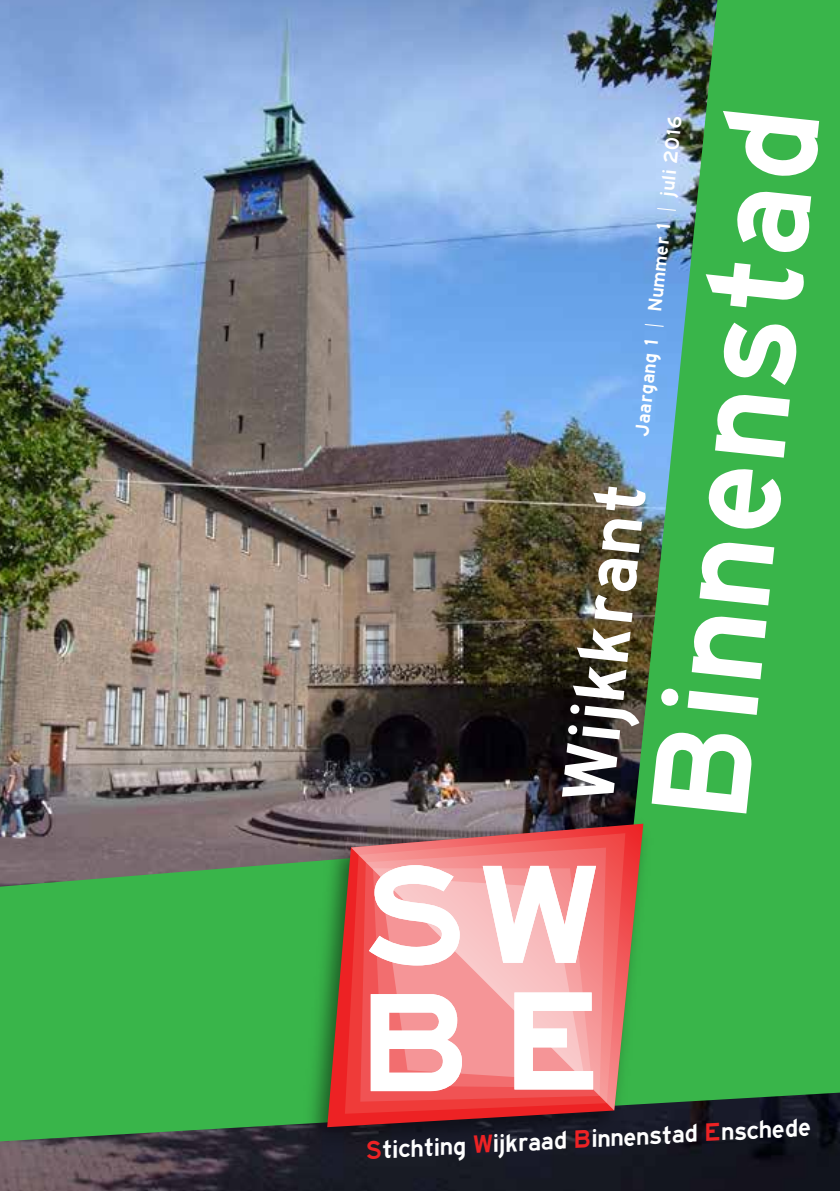
<style>
.page{position:relative;width:840px;height:1191px;background:#fff}
.page>*{position:absolute;margin:0;border:0;box-sizing:border-box;transform-origin:0 0}
.t1{font:142px "Highway Gothic Wide";color:#fff}
.t2{font:76px "Highway Gothic Wide";color:#fff}
.t3{font:26px "Highway Gothic Wide";color:#fff}
.t4{font:20px "Highway Gothic Wide";color:#fff}
.s1{color:#ed2224}
</style>
<div class="page">
<img style="left:1px;top:1106px;width:838px;height:85px">
<img style="left:1px;top:0;width:603px;height:835px">
<svg style="left:604px;top:0;width:235px;height:1106px;background:#44a75e"></svg>
<svg style="left:0;top:835px;width:295px;height:306px;background:#41a74e"></svg>
<img style="left:295px;top:807px;width:364px;height:352px">
<svg style="left:327px;top:823px;width:316px;height:304px;background:#68412c"></svg>
<svg style="left:345px;top:833px;width:280px;height:280px;background:#d12e2b"></svg>
<svg style="left:351px;top:823px;width:292px;height:287px;background:#d6786f"></svg>
<svg style="left:368px;top:865px;width:91px;height:100px"></svg>
<svg style="left:482px;top:866px;width:113px;height:96px"></svg>
<svg style="left:370px;top:994px;width:91px;height:97px"></svg>
<svg style="left:514px;top:992px;width:78px;height:97px"></svg>
<h1 class="t1" style="left:622px;top:810px;width:715px;rotate:-84deg">Binnenstad</h1>
<p class="t4" style="left:630px;top:436px;width:324px;rotate:-84deg">Jaargang 1 | Nummer 1 | juli 2016</p>
<h2 class="t2" style="left:546px;top:797px;width:320px;rotate:-84deg">Wijkkrant</h2>
<p class="t3" style="left:364px;top:1136px;width:447px;rotate:-3deg"><span class="s1">S</span>tichting <span class="s1">W</span>ijkraad <span class="s1">B</span>innenstad <span class="s1">E</span>nschede</p>
</div>
